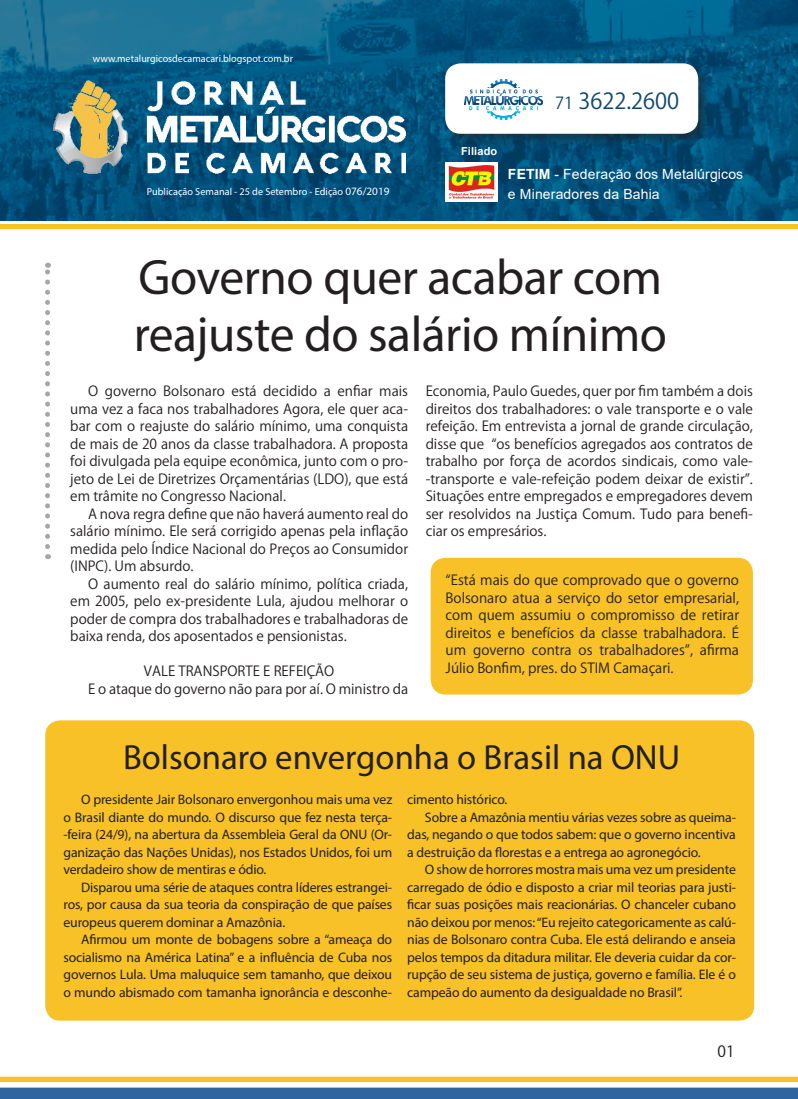
<style>
.page{position:relative;width:798px;height:1099px;background:#fff}
.page>*{position:absolute;margin:0;border:0;box-sizing:border-box;transform-origin:0 0}
.t1{font:50px "Myriad Pro";letter-spacing:-.01em;color:#231f20}
.t2{font:35px "Myriad Pro";color:#231f20}
.t3{font:22px "Koz Go Pr 6 N";color:#0f476f}
.t4{font:15.5px "Koz Go Pr 6 N";color:#231f20}
.t5{font:14px/19.6px "Arial";letter-spacing:.01em;color:#fff}
.t6{font:13.75px/17.5px "Koz Go Pr 6 N";color:#231f20;text-align:justify}
.t7{font:13.75px/17.5px "Myriad Pro";letter-spacing:-.01em;color:#231f20;text-align:justify}
.t8{font:700 11px "Arial";letter-spacing:.01em;color:#fff}
.t9{font:10.25px "Myriad Pro";color:#fff}
.s1{font-size:11.25px}
.s2{font-size:16.5px}
.s3{font-weight:700}
</style>
<div class="page">
<img style="left:0;top:1081px;width:797px;height:17px">
<svg style="left:0;top:1076px;width:797px;height:5px;background:#f8c946"></svg>
<img style="left:0;top:0;width:797px;height:220px">
<img style="left:445px;top:162px;width:52px;height:40px">
<div style="left:0;top:224px;width:797px;height:5px;background:#f7c127"></div>
<div style="left:443px;top:61px;width:267px;height:85px;background:#231f20;opacity:.5"></div>
<div style="left:445px;top:63px;width:253px;height:71px;background:#fff;border-radius:16px"></div>
<img style="left:464px;top:80px;width:78px;height:40px">
<img style="left:53px;top:81px;width:352px;height:92px">
<div style="left:45px;top:720px;width:709px;height:300px;background:#f7c127;border-radius:15px"></div>
<svg style="left:45px;top:263px;width:5px;height:283px"></svg>
<div style="left:430px;top:557px;width:322px;height:137px;background:#f7c127;border-radius:15px"></div>
<p class="t9" style="left:93px;top:53px;width:202px">www.metalurgicosdecamacari.blogspot.com.br</p>
<p class="t9" style="left:147px;top:185px;width:244px">Publicação Semanal - 25 de Setembro - Edição <span class="s1">076/2019</span></p>
<p class="t3" style="left:555px;top:88px;width:125px"><span class="s2">71</span> 3622.2600</p>
<p class="t8" style="left:461px;top:143px;width:38px">Filiado</p>
<p class="t5" style="left:507px;top:164px;width:237px"><span class="s3">FETIM</span> - Federação dos Metalúrgicos e Mineradores da Bahia</p>
<p class="t1" style="left:138px;top:246px;width:525px">Governo quer acabar com</p>
<p class="t1" style="left:134px;top:304px;width:534px">reajuste do salário mínimo</p>
<p class="t6" style="left:70px;top:383px;width:339px;text-indent:18px">O governo Bolsonaro está decidido a enfiar mais uma vez a faca nos trabalhadores Agora, ele quer aca&shy;bar com o reajuste do salário mínimo, uma conquista de mais de 20 anos da classe trabalhadora. A proposta foi divulgada pela equipe econômica, junto com o pro&shy;jeto de Lei de Diretrizes Orçamentárias (LDO), que está em trâmite no Congresso Nacional.</p>
<p class="t6" style="left:70px;top:505px;width:339px;text-indent:18px">A nova regra define que não haverá aumento real do salário mínimo. Ele será corrigido apenas pela inflação medida pelo Índice Nacional do Preços ao Consumidor (INPC). Um absurdo.</p>
<p class="t6" style="left:70px;top:575px;width:339px;text-indent:18px">O aumento real do salário mínimo, política criada, em 2005, pelo ex-presidente Lula, ajudou melhorar o poder de compra dos trabalhadores e trabalhadoras de baixa renda, dos aposentados e pensionistas.</p>
<p class="t6" style="left:144px;top:663px;width:192px">VALE TRANSPORTE E REFEIÇÃO</p>
<p class="t6" style="left:88px;top:680px;width:321px">E o ataque do governo não para por aí. O ministro da</p>
<p class="t6" style="left:425px;top:383px;width:328px">Economia, Paulo Guedes, quer por fim também a dois direitos dos trabalhadores: o vale transporte e o vale refeição. Em entrevista a jornal de grande circulação, disse que “os benefícios agregados aos contratos de trabalho por força de acordos sindicais, como vale--transporte e vale-refeição podem deixar de existir”.<br>Situações entre empregados e empregadores devem ser resolvidos na Justiça Comum. Tudo para benefi&shy;ciar os empresários.</p>
<p class="t6" style="left:445px;top:571px;width:295px">“Está mais do que comprovado que o governo Bolsonaro atua a serviço do setor empresarial, com quem assumiu o compromisso de retirar direitos e benefícios da classe trabalhadora. É um governo contra os trabalhadores”, afirma Júlio Bonfim, pres. do STIM Camaçari.</p>
<p class="t2" style="left:123px;top:735px;width:558px">Bolsonaro envergonha o Brasil na ONU</p>
<p class="t7" style="left:63px;top:790px;width:330px;text-indent:18px">O presidente Jair Bolsonaro envergonhou mais uma vez o Brasil diante do mundo. O discurso que fez nesta terça--feira (24/9), na abertura da Assembleia Geral da ONU (Or&shy;ganização das Nações Unidas), nos Estados Unidos, foi um verdadeiro show de mentiras e ódio.</p>
<p class="t7" style="left:63px;top:878px;width:330px;text-indent:18px">Disparou uma série de ataques contra líderes estrangei&shy;ros, por causa da sua teoria da conspiração de que países europeus querem dominar a Amazônia.</p>
<p class="t7" style="left:63px;top:930px;width:330px;text-indent:18px">Afirmou um monte de bobagens sobre a “ameaça do socialismo na América Latina” e a influência de Cuba nos governos Lula. Uma maluquice sem tamanho, que deixou o mundo abismado com tamanha ignorância e desconhe-</p>
<p class="t7" style="left:407px;top:790px;width:102px">cimento histórico.</p>
<p class="t7" style="left:407px;top:808px;width:330px;text-indent:18px">Sobre a Amazônia mentiu várias vezes sobre as queima&shy;das, negando o que todos sabem: que o governo incentiva a destruição da florestas e a entrega ao agronegócio.</p>
<p class="t7" style="left:407px;top:860px;width:330px;text-indent:18px">O show de horrores mostra mais uma vez um presidente carregado de ódio e disposto a criar mil teorias para justi&shy;ficar suas posições mais reacionárias. O chanceler cubano não deixou por menos: “Eu rejeito categoricamente as calú&shy;nias de Bolsonaro contra Cuba. Ele está delirando e anseia pelos tempos da ditadura militar. Ele deveria cuidar da cor&shy;rupção de seu sistema de justiça, governo e família. Ele é o campeão do aumento da desigualdade no Brasil”.</p>
<p class="t4" style="left:717px;top:1042px;width:19px">01</p>
</div>
